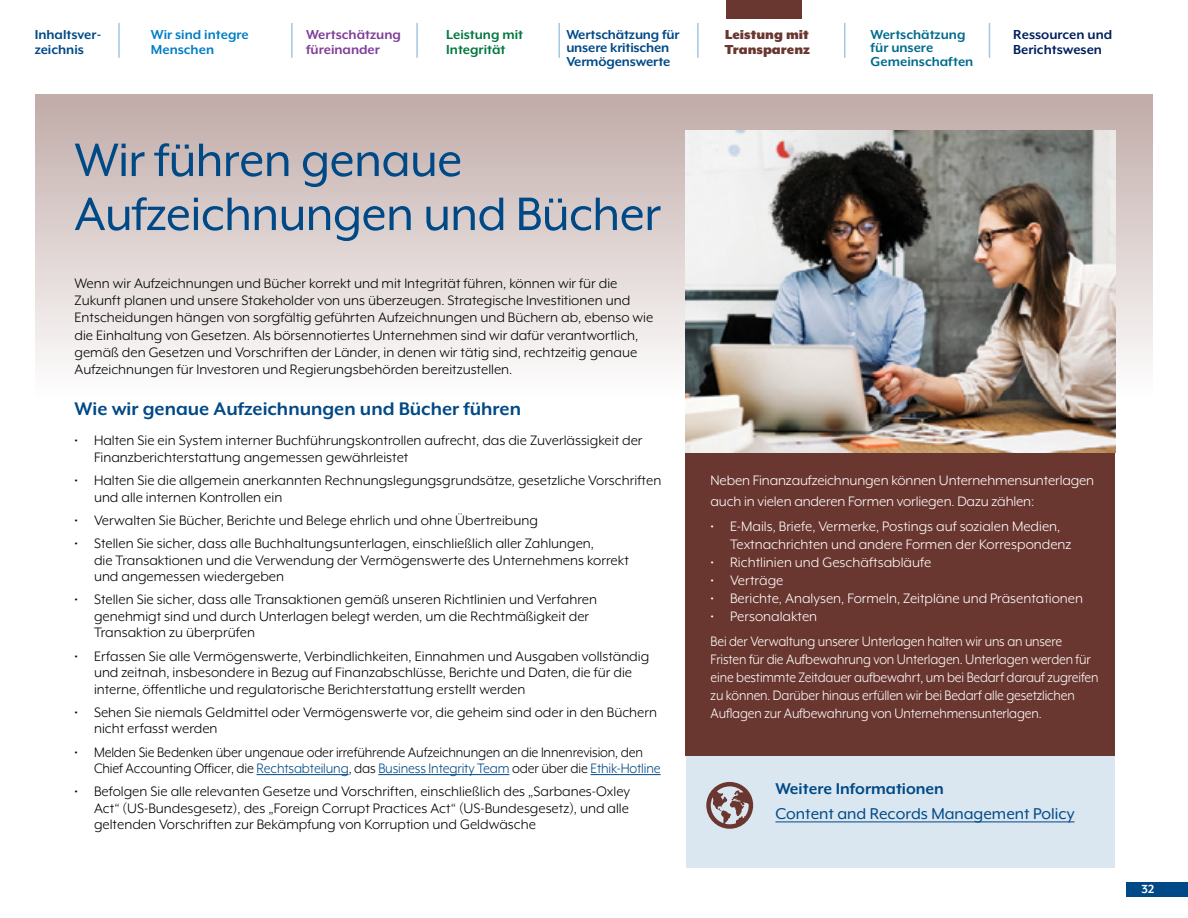
<style>
.page{position:relative;width:1188px;height:918px;background:#fff}
.page>*{position:absolute;margin:0;border:0;box-sizing:border-box;transform-origin:0 0}
.t1{font:54px/54px "Mr Eaves XL Mod OT";letter-spacing:-.01em;color:#004987}
.t2{font:700 21px "Mr Eaves XL Mod OT";color:#004987}
.t3{font:18px "Mr Eaves XL Mod OT";color:#004987}
.t4{font:700 18px "Mr Eaves XL Mod OT";color:#004987}
.t5{font:15.75px/16.5px "Mr Eaves XL Mod OT";color:#000}
.t6{font:15.75px/21px "Mr Eaves XL Mod OT";letter-spacing:-.01em;color:#fff}
.t7{font:15.75px/18px "Mr Eaves XL Mod OT";letter-spacing:-.01em;color:#fff;scale:.93 1}
.t8{font:15.75px/16.5px "Mr Eaves XL Mod OT";color:#000;scale:.95 1}
.t9{font:700 15px/13.5px "Mr Eaves XL Mod OT";letter-spacing:-.01em;color:#004987}
.t10{font:700 15px/13.5px "Mr Eaves XL Mod OT";color:#006b8e}
.t11{font:700 15px/15px "Mr Eaves XL Mod OT";color:#00205c}
.t12{font:700 15px/15px "Mr Eaves XL Mod OT";color:#7f3f98}
.t13{font:700 15px/15px "Mr Eaves XL Mod OT";color:#007fc5}
.t14{font:900 15px/15px "Mr Eaves XL Mod OT";color:#6a3730}
.t15{font:700 15px/15px "Mr Eaves XL Mod OT";color:#00783f}
.t16{font:700 15px/15px "Mr Eaves XL Mod OT";color:#6a3730}
.t17{font:700 13.5px "Mr Eaves XL Mod OT";color:#fff}
.s1{color:#004987}
</style>
<div class="page">
<hr style="left:118px;top:23px;width:2px;height:34px;background:#a2c7e2">
<hr style="left:291px;top:23px;width:2px;height:34px;background:#a2c7e2">
<hr style="left:416px;top:23px;width:2px;height:34px;background:#a2c7e2">
<hr style="left:558px;top:23px;width:2px;height:34px;background:#a2c7e2">
<hr style="left:697px;top:23px;width:2px;height:34px;background:#a2c7e2">
<hr style="left:844px;top:23px;width:2px;height:34px;background:#a2c7e2">
<hr style="left:989px;top:23px;width:1px;height:34px;background:#a2c7e2">
<div style="left:35px;top:94px;width:1117px;height:456px;background:linear-gradient(to bottom,#c7b4b1,#fff)"></div>
<hr style="left:257px;top:774px;width:92px;height:1px;background:#004987">
<hr style="left:378px;top:774px;width:131px;height:1px;background:#004987">
<hr style="left:591px;top:774px;width:70px;height:1px;background:#004987">
<div style="left:726px;top:0;width:75px;height:18px;background:#6a3730"></div>
<div style="left:686px;top:453px;width:429px;height:303px;background:#6a3730"></div>
<img style="left:686px;top:131px;width:429px;height:322px">
<div style="left:686px;top:756px;width:429px;height:111px;background:#dae7f0"></div>
<hr style="left:775px;top:822px;width:300px;height:1px;background:#004987">
<svg style="left:706px;top:782px;width:47px;height:47px"></svg>
<div style="left:1126px;top:882px;width:62px;height:14px;background:#004987"></div>
<p class="t9" style="left:35px;top:27px;width:68px;line-height:15px">Inhaltsver&shy;zeichnis</p>
<p class="t13" style="left:151px;top:27px;width:99px">Wir sind integre<br>Menschen</p>
<p class="t12" style="left:306px;top:27px;width:96px">Wertschätzung füreinander</p>
<p class="t15" style="left:446px;top:27px;width:78px">Leistung mit<br>Integrität</p>
<p class="t9" style="left:566px;top:28px;width:115px">Wertschätzung für unsere kritischen<br>Vermögenswerte</p>
<p class="t16" style="left:742px;top:27px;width:62px">stung mit nsparenz</p>
<p class="t10" style="left:871px;top:28px;width:104px">Wertschätzung für unsere<br>Gemeinschaften</p>
<p class="t11" style="left:1013px;top:27px;width:101px">Ressourcen und<br>Berichtswesen</p>
<p class="t14" style="left:725px;top:27px;width:87px">Leistung mit<br>Transparenz</p>
<h1 class="t1" style="left:75px;top:133px;width:588px">Wir führen genaue<br>Aufzeichnungen und Bücher</h1>
<p class="t5" style="left:75px;top:274px;width:580px;line-height:17.2px">Wenn wir Aufzeichnungen und Bücher korrekt und mit Integrität führen, können wir für die Zukunft planen und unsere Stakeholder von uns überzeugen. Strategische Investitionen und Entscheidungen hängen von sorgfältig geführten Aufzeichnungen und Büchern ab, ebenso wie die Einhaltung von Gesetzen. Als börsennotiertes Unternehmen sind wir dafür verantwortlich, gemäß den Gesetzen und Vorschriften der Länder, in denen wir tätig sind, rechtzeitig genaue Aufzeichnungen für Investoren und Regierungsbehörden bereitzustellen.</p>
<h2 class="t2" style="left:75px;top:397px;width:448px">Wie wir genaue Aufzeichnungen und Bücher führen</h2>
<p class="t5" style="left:94px;top:432px;width:550px;text-indent:-19px">• Halten Sie ein System interner Buchführungskontrollen aufrecht, das die Zuverlässigkeit der<br>Finanzberichterstattung angemessen gewährleistet</p>
<p class="t5" style="left:94px;top:472px;width:569px;text-indent:-19px">• Halten Sie die allgemein anerkannten Rechnungslegungsgrundsätze, gesetzliche Vorschriften und alle internen Kontrollen ein</p>
<p class="t5" style="left:75px;top:512px;width:465px">• Verwalten Sie Bücher, Berichte und Belege ehrlich und ohne Übertreibung</p>
<p class="t5" style="left:94px;top:535px;width:536px;text-indent:-19px">• Stellen Sie sicher, dass alle Buchhaltungsunterlagen, einschließlich aller Zahlungen,<br>die Transaktionen und die Verwendung der Vermögenswerte des Unternehmens korrekt und angemessen wiedergeben</p>
<p class="t5" style="left:94px;top:591px;width:505px;text-indent:-19px">• Stellen Sie sicher, dass alle Transaktionen gemäß unseren Richtlinien und Verfahren genehmigt sind und durch Unterlagen belegt werden, um die Rechtmäßigkeit der<br>Transaktion zu überprüfen</p>
<p class="t5" style="left:94px;top:647px;width:557px;text-indent:-19px">• Erfassen Sie alle Vermögenswerte, Verbindlichkeiten, Einnahmen und Ausgaben vollständig und zeitnah, insbesondere in Bezug auf Finanzabschlüsse, Berichte und Daten, die für die interne, öffentliche und regulatorische Berichterstattung erstellt werden</p>
<p class="t5" style="left:94px;top:704px;width:565px;text-indent:-19px">• Sehen Sie niemals Geldmittel oder Vermögenswerte vor, die geheim sind oder in den Büchern nicht erfasst werden</p>
<p class="t8" style="left:94px;top:743px;width:598px;text-indent:-19px">• Melden Sie Bedenken über ungenaue oder irreführende Aufzeichnungen an die Innenrevision, den<br>Chief Accounting Officer, die <span class="s1">Rechtsabteilung</span>, das <span class="s1">Business Integrity Team</span> oder über die <span class="s1">Ethik-Hotline</span></p>
<p class="t5" style="left:94px;top:783px;width:538px;text-align:justify;text-indent:-19px">• Befolgen Sie alle relevanten Gesetze und Vorschriften, einschließlich des „Sarbanes-Oxley Act“ (US-Bundesgesetz), des „Foreign Corrupt Practices Act“ (US-Bundesgesetz), und alle geltenden Vorschriften zur Bekämpfung von Korruption und Geldwäsche</p>
<p class="t6" style="left:711px;top:470px;width:385px">Neben Finanzaufzeichnungen können Unternehmensunterlagen auch in vielen anderen Formen vorliegen. Dazu zählen:</p>
<p class="t6" style="left:730px;top:517px;width:343px;line-height:18px;text-indent:-19px">• E-Mails, Briefe, Vermerke, Postings auf sozialen Medien,<br>Textnachrichten und andere Formen der Korrespondenz</p>
<p class="t6" style="left:711px;top:552px;width:222px">• Richtlinien und Geschäftsabläufe</p>
<p class="t6" style="left:711px;top:570px;width:74px">• Verträge</p>
<p class="t6" style="left:711px;top:588px;width:374px">• Berichte, Analysen, Formeln, Zeitpläne und Präsentationen</p>
<p class="t6" style="left:711px;top:604px;width:353px;line-height:24.8px">• Personalakten<br>Bei der Verwaltung unserer Unterlagen halten wir uns an unsere</p>
<p class="t7" style="left:711px;top:650px;width:419px">Fristen für die Aufbewahrung von Unterlagen. Unterlagen werden für eine bestimmte Zeitdauer aufbewahrt, um bei Bedarf darauf zugreifen zu können. Darüber hinaus erfüllen wir bei Bedarf alle gesetzlichen Auflagen zur Aufbewahrung von Unternehmensunterlagen.</p>
<p class="t4" style="left:775px;top:779px;width:170px">Weitere Informationen</p>
<p class="t3" style="left:775px;top:804px;width:301px">Content and Records Management Policy</p>
<p class="t17" style="left:1142px;top:881px;width:14px">32</p>
</div>
